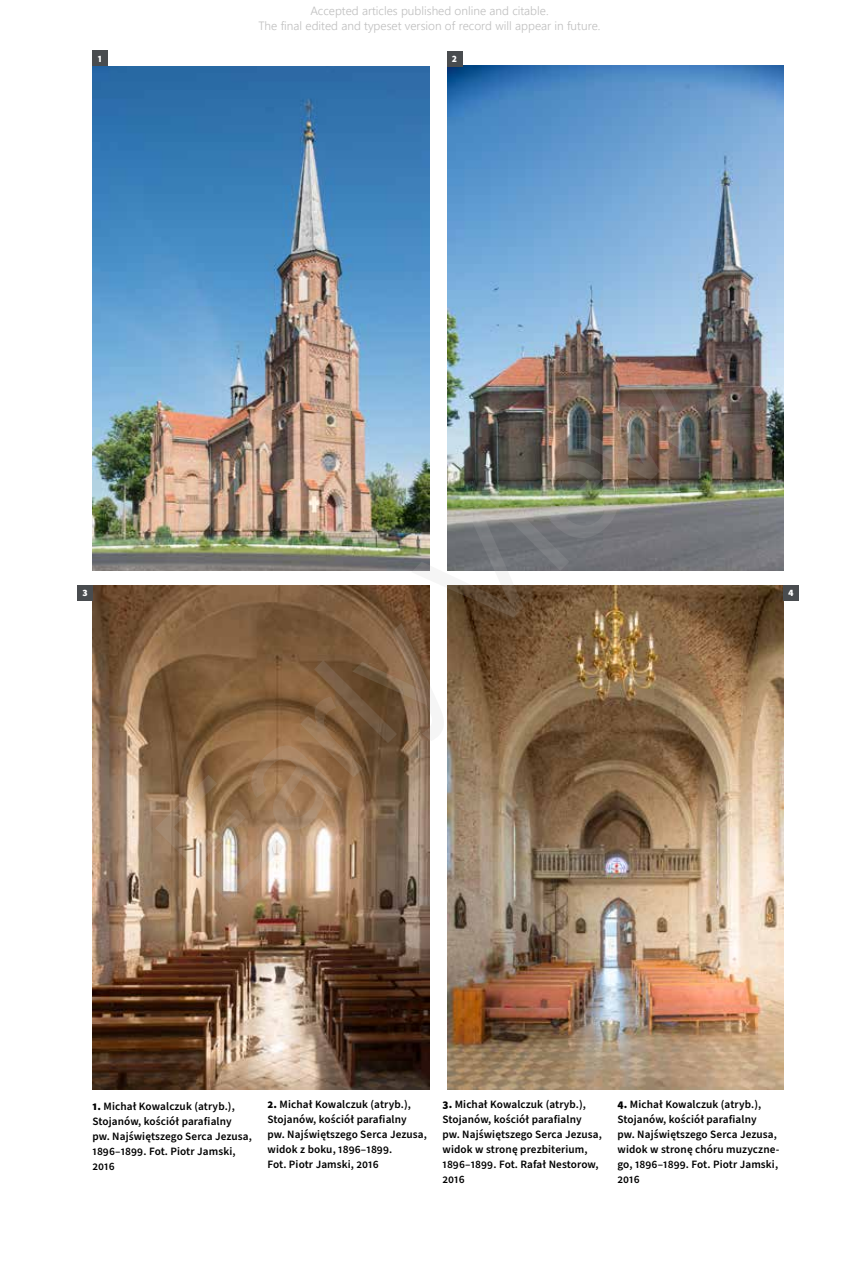
<style>
.page{position:relative;width:859px;height:1263px;background:#fff}
.page>*{position:absolute;margin:0;border:0;box-sizing:border-box;transform-origin:0 0}
.t1{font:300 12px/14.4px "Nirmala UI";color:#bfbfbf;text-align:center}
.t2{font:600 11.25px/15px "Source Sans Pro";letter-spacing:.01em;color:#000}
.t3{font:900 9.75px "Source Sans Pro";color:#fff}
.s1{font-weight:900}
</style>
<div class="page">
<img style="left:93px;top:66px;width:336px;height:504px">
<img style="left:447px;top:66px;width:336px;height:504px">
<img style="left:93px;top:585px;width:336px;height:504px">
<img style="left:447px;top:585px;width:336px;height:504px">
<div style="left:93px;top:51px;width:15px;height:15px;background:#494c4f"></div>
<div style="left:447px;top:51px;width:15px;height:15px;background:#494c4f"></div>
<div style="left:78px;top:585px;width:15px;height:15px;background:#494c4f"></div>
<div style="left:783px;top:585px;width:15px;height:15px;background:#494c4f"></div>
<p class="t1" style="left:258px;top:3px;width:344px">Accepted articles published online and citable.<br>The final edited and typeset version of record will appear in future.</p>
<p class="t3" style="left:98px;top:52px;width:6px">1</p>
<p class="t3" style="left:452px;top:52px;width:7px">2</p>
<p class="t3" style="left:82px;top:586px;width:7px">3</p>
<p class="t3" style="left:788px;top:586px;width:7px">4</p>
<p class="t2" style="left:93px;top:1099px;width:161px"><span class="s1">1.</span> Michał Kowalczuk (atryb.),<br>Stojanów, kościół parafialny<br>pw. Najświętszego Serca Jezusa,<br>1896–1899. Fot. Piotr Jamski,<br>2016</p>
<p class="t2" style="left:267px;top:1097px;width:161px"><span class="s1">2.</span> Michał Kowalczuk (atryb.),<br>Stojanów, kościół parafialny<br>pw. Najświętszego Serca Jezusa, widok z boku, 1896–1899.<br>Fot. Piotr Jamski, 2016</p>
<p class="t2" style="left:442px;top:1097px;width:161px"><span class="s1">3.</span> Michał Kowalczuk (atryb.),<br>Stojanów, kościół parafialny<br>pw. Najświętszego Serca Jezusa, widok w stronę prezbiterium,<br>1896–1899. Fot. Rafał Nestorow,<br>2016</p>
<p class="t2" style="left:617px;top:1097px;width:163px"><span class="s1">4.</span> Michał Kowalczuk (atryb.),<br>Stojanów, kościół parafialny<br>pw. Najświętszego Serca Jezusa, widok w stronę chóru muzyczne&shy;go, 1896–1899. Fot. Piotr Jamski,<br>2016</p>
</div>
